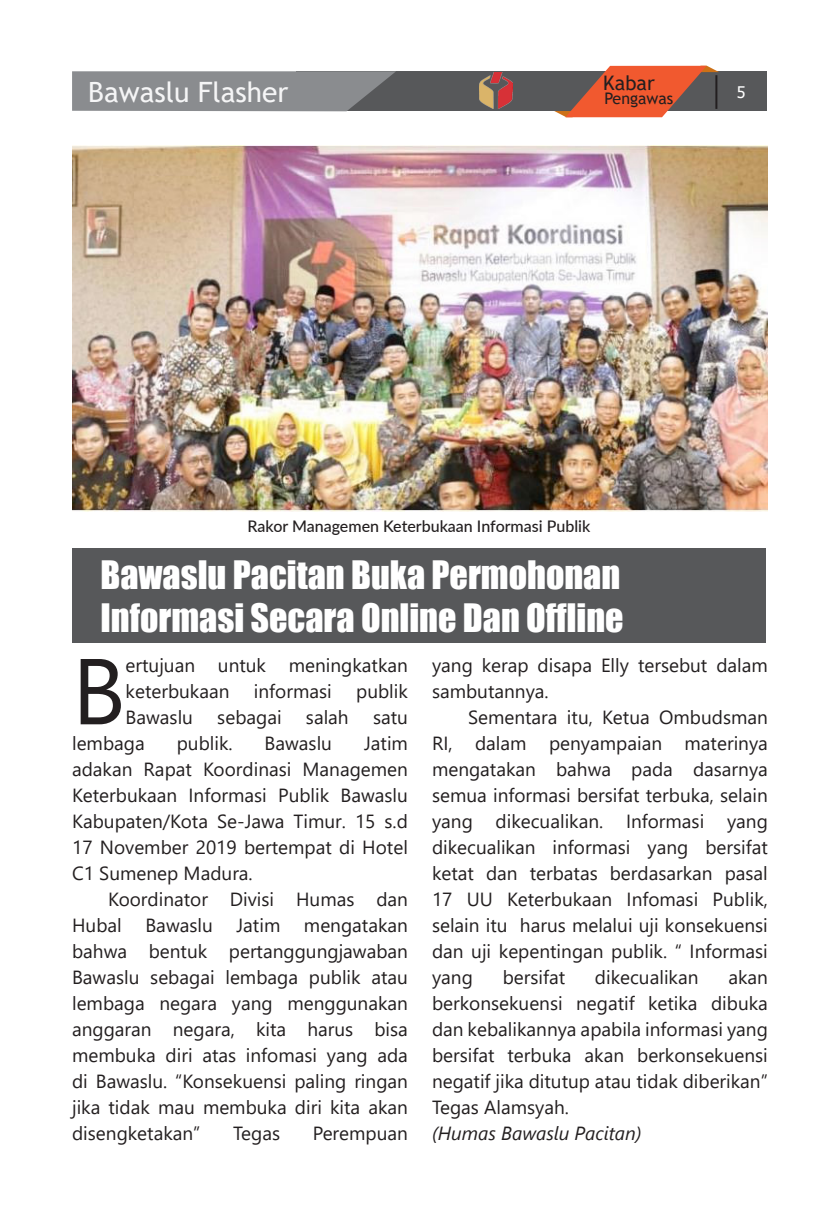
<style>
.page{position:relative;width:840px;height:1224px;background:#fff}
.page>*{position:absolute;margin:0;border:0;box-sizing:border-box;transform-origin:0 0}
.t1{font:93.2px "Segoe UI";color:#231f20}
.t2{font:36px "Impact";color:#fff}
.t3{font:28px "Trebuchet MS";color:#f5f5f6}
.t4{font:20px "Trebuchet MS";color:#231f20}
.t5{font:19px/26px "Segoe UI";color:#231f20;text-align:justify}
.t6{font:italic 19px "Segoe UI";color:#231f20}
.t7{font:500 16px "Lato";color:#231f20}
.t8{font:16px "Trebuchet MS";color:#231f20}
.t9{font:16px "Tahoma";color:#fff}
</style>
<div class="page">
<div style="left:296px;top:71px;width:470px;height:40px;background:#57585a"></div>
<svg style="left:72px;top:71px;width:324px;height:40px;background:#86888b"></svg>
<svg style="left:554px;top:66px;width:164px;height:51px"></svg>
<img style="left:479px;top:72px;width:33px;height:36px">
<div style="left:72px;top:548px;width:693px;height:95px;background:#57585a"></div>
<img style="left:72px;top:145px;width:695px;height:366px">
<p class="t4" style="left:603px;top:70px;width:53px">Kabar</p>
<p class="t8" style="left:604px;top:88px;width:70px">Pengawas</p>
<p class="t3" style="left:88px;top:74px;width:201px">Bawaslu Flasher</p>
<p class="t9" style="left:736px;top:82px;width:10px">5</p>
<p class="t7" style="left:247px;top:515px;width:344px">Rakor Managemen Keterbukaan Informasi Publik</p>
<p class="t2" style="left:100px;top:547px;width:521px">Bawaslu Pacitan Buka Permohonan</p>
<p class="t2" style="left:100px;top:590px;width:524px">Informasi Secara Online Dan Offline</p>
<p class="t1" style="left:72px;top:603px;width:55px">B</p>
<p class="t5" style="left:125px;top:651px;width:284px">ertujuan untuk meningkatkan keterbukaan</p>
<p class="t5" style="left:432px;top:651px;width:337px">yang kerap disapa Elly tersebut dalam sambutannya.</p>
<p class="t5" style="left:432px;top:703px;width:337px;text-indent:36px">Sementara itu, Ketua Ombudsman RI, dalam penyampaian materinya mengatakan bahwa pada dasarnya semua informasi bersifat terbuka, selain yang dikecualikan. Informasi yang dikecualikan informasi yang bersifat ketat dan terbatas berdasarkan pasal 17 UU Keterbukaan Infomasi Publik, selain itu harus melalui uji konsekuensi dan uji kepentingan publik. “ Informasi yang</p>
<p class="t5" style="left:254px;top:677px;width:79px">informasi</p>
<p class="t5" style="left:356px;top:677px;width:53px">publik</p>
<p class="t5" style="left:125px;top:703px;width:69px">Bawaslu</p>
<p class="t5" style="left:217px;top:703px;width:66px">sebagai</p>
<p class="t5" style="left:306px;top:703px;width:44px">salah</p>
<p class="t5" style="left:373px;top:703px;width:36px">satu</p>
<p class="t5" style="left:72px;top:729px;width:74px">lembaga</p>
<p class="t5" style="left:177px;top:729px;width:57px">publik.</p>
<p class="t5" style="left:264px;top:729px;width:69px">Bawaslu</p>
<p class="t5" style="left:72px;top:729px;width:337px;text-indent:292px">Jatim adakan Rapat Koordinasi Managemen Keterbukaan Informasi Publik Bawaslu Kabupaten/Kota Se-Jawa Timur. 15 s.d 17 November 2019 bertempat di Hotel C1 Sumenep Madura.</p>
<p class="t5" style="left:72px;top:885px;width:337px;text-indent:36px">Koordinator Divisi Humas dan Hubal Bawaslu Jatim mengatakan bahwa bentuk pertanggungjawaban Bawaslu sebagai lembaga publik atau lembaga negara yang menggunakan anggaran negara, kita harus bisa membuka diri atas infomasi yang ada di Bawaslu. “Konsekuensi paling ringan jika tidak mau membuka diri kita akan disengketakan”</p>
<p class="t5" style="left:502px;top:963px;width:64px">bersifat</p>
<p class="t5" style="left:594px;top:963px;width:105px">dikecualikan</p>
<p class="t5" style="left:432px;top:963px;width:337px;text-indent:296px">akan berkonsekuensi negatif ketika dibuka dan kebalikannya apabila informasi yang bersifat terbuka akan berkonsekuensi negatif jika ditutup atau tidak diberikan” Tegas Alamsyah.</p>
<p class="t6" style="left:432px;top:1116px;width:211px">(Humas Bawaslu Pacitan)</p>
<p class="t5" style="left:233px;top:1119px;width:48px">Tegas</p>
<p class="t5" style="left:312px;top:1119px;width:97px">Perempuan</p>
</div>
